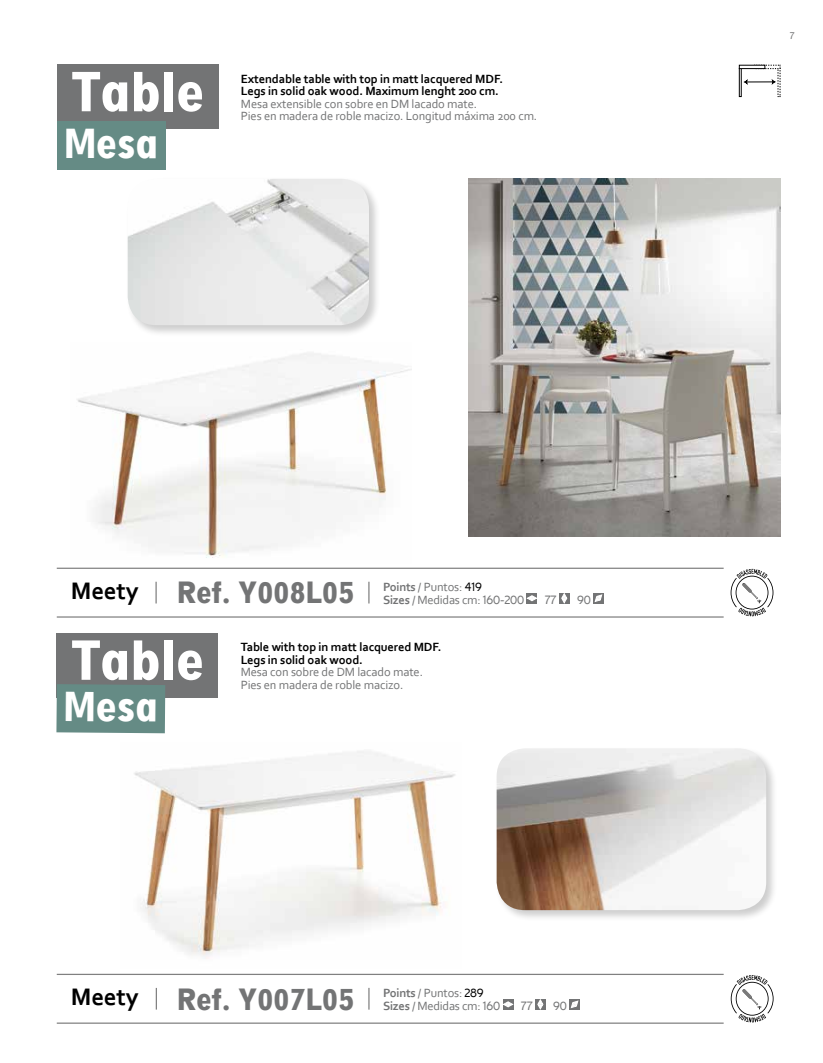
<style>
.page{position:relative;width:823px;height:1063px;background:#fff}
.page>*{position:absolute;margin:0;border:0;box-sizing:border-box;transform-origin:0 0}
.t1{font:700 condensed 50px "Digi Grotesk LT";letter-spacing:-.01em;color:#fff}
.t2{font:700 condensed 37.5px "Digi Grotesk LT";color:#fff}
.t3{font:700 condensed 27.5px "Digi Grotesk LT";letter-spacing:-.01em;color:#737475}
.t4{font:700 25px "Corbel";letter-spacing:-.01em;color:#000}
.t5{font:12.5px/12.5px "Corbel";letter-spacing:-.01em;color:#737475}
.t6{font:700 12.5px/12.5px "Corbel";letter-spacing:-.01em;color:#000}
.t7{font:12.5px "Corinthian Light Plain";letter-spacing:-.01em;color:#737475}
.t8{font:10px "Corinthian Light Plain";color:#737475}
.s1{font-weight:700}
.s2{font-family:"Corinthian Light Plain";color:#000}
.s3{font-family:"Corinthian Light Plain"}
</style>
<div class="page">
<img style="left:468px;top:179px;width:312px;height:357px">
<img style="left:134px;top:751px;width:321px;height:208px">
<div style="left:494px;top:746px;width:283px;height:176px;background:#000;opacity:.2"></div>
<img style="left:496px;top:748px;width:269px;height:162px">
<hr style="left:57px;top:974px;width:666px;height:1px;background:#000">
<hr style="left:57px;top:1023px;width:666px;height:1px;background:#000">
<svg style="left:368px;top:988px;width:1px;height:22px"></svg>
<div style="left:502px;top:999px;width:11px;height:11px;background:#737475"></div>
<svg style="left:503px;top:1002px;width:9px;height:5px"></svg>
<svg style="left:535px;top:999px;width:10px;height:11px"></svg>
<svg style="left:537px;top:1000px;width:5px;height:9px"></svg>
<svg style="left:569px;top:999px;width:10px;height:11px"></svg>
<svg style="left:571px;top:1001px;width:6px;height:7px"></svg>
<div style="left:57px;top:65px;width:161px;height:64px;background:#737475"></div>
<div style="left:57px;top:121px;width:108px;height:49px;background:#658b85"></div>
<svg style="left:156px;top:988px;width:1px;height:22px"></svg>
<hr style="left:57px;top:568px;width:666px;height:1px;background:#000">
<hr style="left:57px;top:616px;width:666px;height:2px;background:#000">
<svg style="left:368px;top:582px;width:1px;height:22px"></svg>
<div style="left:526px;top:593px;width:11px;height:11px;background:#737475"></div>
<svg style="left:527px;top:596px;width:9px;height:5px"></svg>
<svg style="left:559px;top:593px;width:10px;height:11px"></svg>
<svg style="left:561px;top:594px;width:5px;height:9px"></svg>
<svg style="left:593px;top:593px;width:10px;height:11px"></svg>
<svg style="left:594px;top:595px;width:7px;height:7px"></svg>
<hr style="left:155px;top:582px;width:2px;height:22px;background:#000">
<img style="left:77px;top:353px;width:334px;height:205px">
<div style="left:126px;top:177px;width:254px;height:160px;background:#000;opacity:.2"></div>
<img style="left:128px;top:179px;width:241px;height:146px">
<div style="left:57px;top:633px;width:161px;height:65px;background:#737475"></div>
<div style="left:56px;top:684px;width:109px;height:49px;background:#658b85"></div>
<svg style="left:730px;top:975px;width:43px;height:47px"></svg>
<svg style="left:730px;top:569px;width:43px;height:47px"></svg>
<div style="left:738px;top:68px;width:3px;height:29px;border:1px solid #000"></div>
<div style="left:738px;top:65px;width:26px;height:4px;border:1px solid #000"></div>
<svg style="left:743px;top:64px;width:37px;height:33px"></svg>
<h1 class="t1" style="left:71px;top:58px;width:134px">Table</h1>
<h2 class="t2" style="left:64px;top:118px;width:96px">Mesa</h2>
<h1 class="t1" style="left:71px;top:77px;width:134px">Table</h1>
<p class="t6" style="left:241px;top:72px;width:264px">Extendable table with top in matt lacquered MDF.<br>Legs in solid oak wood. Maximum lenght 200 cm.</p>
<p class="t5" style="left:241px;top:97px;width:237px">Mesa extensible con sobre en DM lacado mate.</p>
<p class="t5" style="left:241px;top:110px;width:298px">Pies en madera de roble macizo. Longitud máxima 200 cm.</p>
<h3 class="t3" style="left:177px;top:574px;width:179px">Ref. Y008L05</h3>
<p class="t5" style="left:383px;top:580px;width:100px"><span class="s1">Points</span> / Puntos: <span class="s2">419</span></p>
<h3 class="t4" style="left:71px;top:575px;width:69px">Meety</h3>
<p class="t5" style="left:383px;top:593px;width:143px"><span class="s1">Sizes</span> / Medidas cm: <span class="s3">160-200</span></p>
<p class="t7" style="left:544px;top:592px;width:13px">77</p>
<p class="t7" style="left:576px;top:592px;width:15px">90</p>
<p class="t6" style="left:240px;top:641px;width:202px">Table with top in matt lacquered MDF.<br>Legs in solid oak wood.</p>
<p class="t5" style="left:240px;top:666px;width:184px">Mesa con sobre de DM lacado mate.</p>
<h1 class="t1" style="left:71px;top:627px;width:134px">Table</h1>
<p class="t5" style="left:240px;top:678px;width:164px">Pies en madera de roble macizo.</p>
<h2 class="t2" style="left:64px;top:681px;width:96px;rotate:1deg">Mesa</h2>
<h3 class="t4" style="left:71px;top:981px;width:69px">Meety</h3>
<h3 class="t3" style="left:177px;top:980px;width:179px">Ref. Y007L05</h3>
<p class="t5" style="left:383px;top:986px;width:119px"><span class="s1">Points</span> / Puntos: <span class="s2">289<br></span><span class="s1">Sizes</span> / Medidas cm: <span class="s3">160</span></p>
<p class="t7" style="left:520px;top:998px;width:13px">77</p>
<p class="t7" style="left:552px;top:998px;width:15px">90</p>
<p class="t8" style="left:789px;top:30px;width:6px">7</p>
</div>
